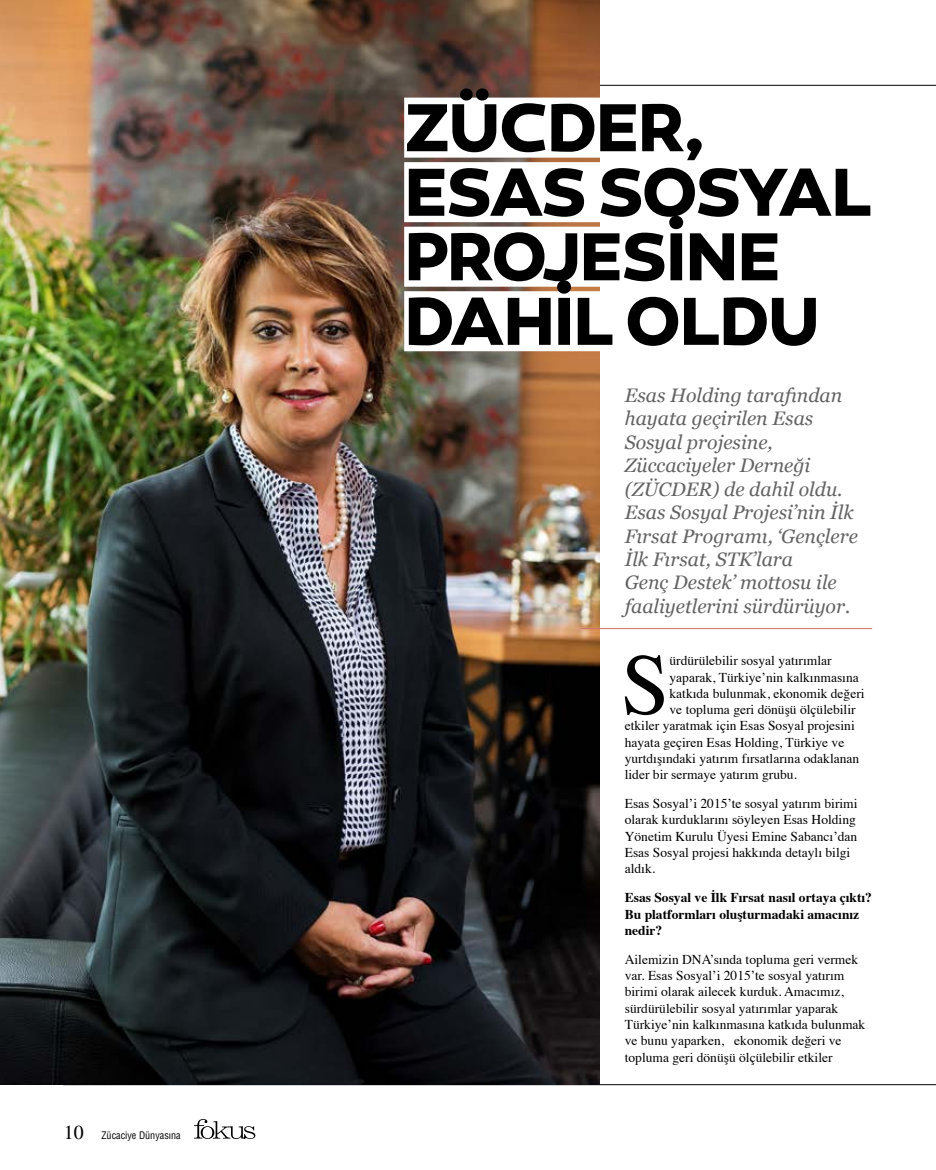
<style>
.page{position:relative;width:936px;height:1170px;background:#fff}
.page>*{position:absolute;margin:0;border:0;box-sizing:border-box;transform-origin:0 0}
.t1{font:87px "Times";color:#000}
.t2{font:700 69px/64.5px "Canaro";letter-spacing:-.025em;color:#000}
.t3{font:italic 19.5px/23.4px "Georgia";color:#646363}
.t4{font:13.5px/16.2px "Times";color:#000}
.t5{font:700 13.5px/16.2px "Times";color:#000}
.t6{font:condensed 10.2px "Helvetica LT Std";color:#000}
.s1{font-family:"STIX General";font-stretch:normal;font-size:19.95px}
</style>
<div class="page">
<svg style="left:194px;top:1119px;width:61px;height:19px"></svg>
<img style="left:0;top:0;width:599px;height:1084px">
<div style="left:404px;top:98px;width:314px;height:60px;background:#fff"></div>
<div style="left:404px;top:162px;width:468px;height:60px;background:#fff"></div>
<div style="left:404px;top:227px;width:389px;height:60px;background:#fff"></div>
<div style="left:404px;top:291px;width:415px;height:60px;background:#fff"></div>
<hr style="left:580px;top:628px;width:292px;height:1px;background:#ce716f">
<p class="t6" style="left:64px;top:1128px;width:118px"><span class="s1">10</span> Zücaciye Dünyasına</p>
<h2 class="t2" style="left:404px;top:95px;width:469px">ZÜCDER,<br>ESAS SOSYAL<br>PROJESİNE<br>DAHİL OLDU</h2>
<p class="t3" style="left:624px;top:383px;width:235px">Esas Holding tarafından hayata geçirilen Esas<br>Sosyal projesine,<br>Züccaciyeler Derneği (ZÜCDER) de dahil oldu.<br>Esas Sosyal Projesi’nin İlk<br>Fırsat Programı, ‘Gençlere<br>İlk Fırsat, STK’lara<br>Genç Destek’ mottosu ile faaliyetlerini sürdürüyor.</p>
<h1 class="t1" style="left:621px;top:603px;width:50px">S</h1>
<p class="t4" style="left:669px;top:651px;width:163px">ürdürülebilir sosyal yatırımlar</p>
<p class="t4" style="left:669px;top:667px;width:191px">yaparak, Türkiye’nin kalkınmasına</p>
<p class="t4" style="left:669px;top:684px;width:196px">katkıda bulunmak, ekonomik değeri</p>
<p class="t4" style="left:669px;top:700px;width:187px">ve topluma geri dönüşü ölçülebilir</p>
<p class="t4" style="left:624px;top:716px;width:231px">etkiler yaratmak için Esas Sosyal projesini</p>
<p class="t4" style="left:624px;top:732px;width:221px">hayata geçiren Esas Holding, Türkiye ve</p>
<p class="t4" style="left:624px;top:749px;width:236px">yurtdışındaki yatırım fırsatlarına odaklanan</p>
<p class="t4" style="left:624px;top:765px;width:174px">lider bir sermaye yatırım grubu.</p>
<p class="t4" style="left:624px;top:794px;width:234px">Esas Sosyal’i 2015’te sosyal yatırım birimi olarak kurduklarını söyleyen Esas Holding Yönetim Kurulu Üyesi Emine Sabancı’dan Esas Sosyal projesi hakkında detaylı bilgi aldık.</p>
<p class="t5" style="left:624px;top:888px;width:249px">Esas Sosyal ve İlk Fırsat nasıl ortaya çıktı?<br>Bu platformları oluşturmadaki amacınız nedir?</p>
<p class="t4" style="left:624px;top:949px;width:242px">Ailemizin DNA’sında topluma geri vermek var. Esas Sosyal’i 2015’te sosyal yatırım birimi olarak ailecek kurduk. Amacımız, sürdürülebilir sosyal yatırımlar yaparak Türkiye’nin kalkınmasına katkıda bulunmak ve bunu yaparken, ekonomik değeri ve topluma geri dönüşü ölçülebilir etkiler</p>
</div>
